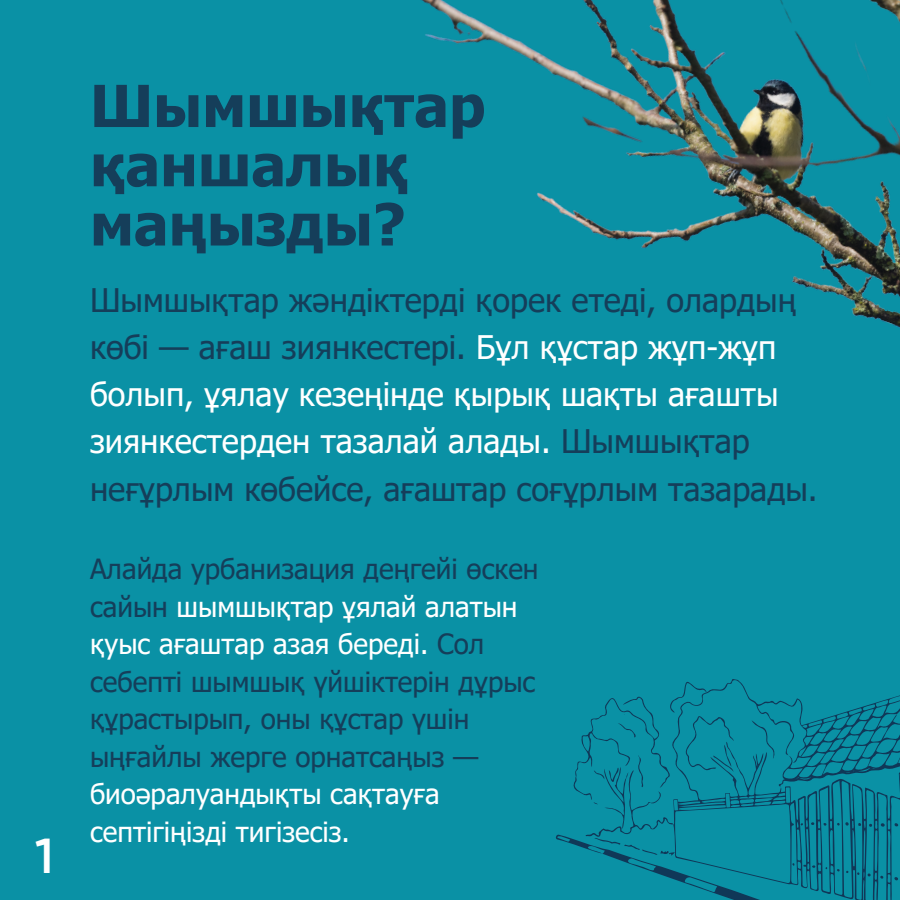
<style>
.page{position:relative;width:900px;height:900px;background:#0a91a5}
.page>*{position:absolute;margin:0;border:0;box-sizing:border-box;transform-origin:0 0}
.t1{font:700 58px/59.2px "Tahoma";color:#153e5a}
.t2{font:600 49.1px "Gilroy";color:#fff}
.t3{font:32.5px/47.2px "Tahoma";color:#153e5a}
.t4{font:27.8px/37.5px "Tahoma";color:#153e5a}
.s1{color:#fff}
</style>
<div class="page">
<img style="left:421px;top:0;width:479px;height:328px">
<svg style="left:556px;top:679px;width:344px;height:221px"></svg>
<p class="t2" style="left:35px;top:827px;width:20px">1</p>
<p class="t1" style="left:90px;top:74px;width:397px">Шымшықтар қаншалық маңызды?</p>
<p class="t3" style="left:90px;top:275px;width:729px">Шымшықтар жәндіктерді қорек етеді, олардың көбі — ағаш зиянкестері. <span class="s1">Бұл құстар жұп-жұп болып, ұялау кезеңінде қырық шақты ағашты зиянкестерден тазалай алады.</span> Шымшықтар неғұрлым көбейсе, ағаштар соғұрлым тазарады.</p>
<p class="t4" style="left:90px;top:549px;width:450px">Алайда урбанизация деңгейі өскен сайын <span class="s1">шымшықтар ұялай алатын қуыс ағаштар азая береді.</span> Сол себепті шымшық үйшіктерін дұрыс құрастырып, оны құстар үшін ыңғайлы жерге орнатсаңыз — <span class="s1">биоәралуандықты сақтауға септігіңізді тигізесіз.</span></p>
</div>
